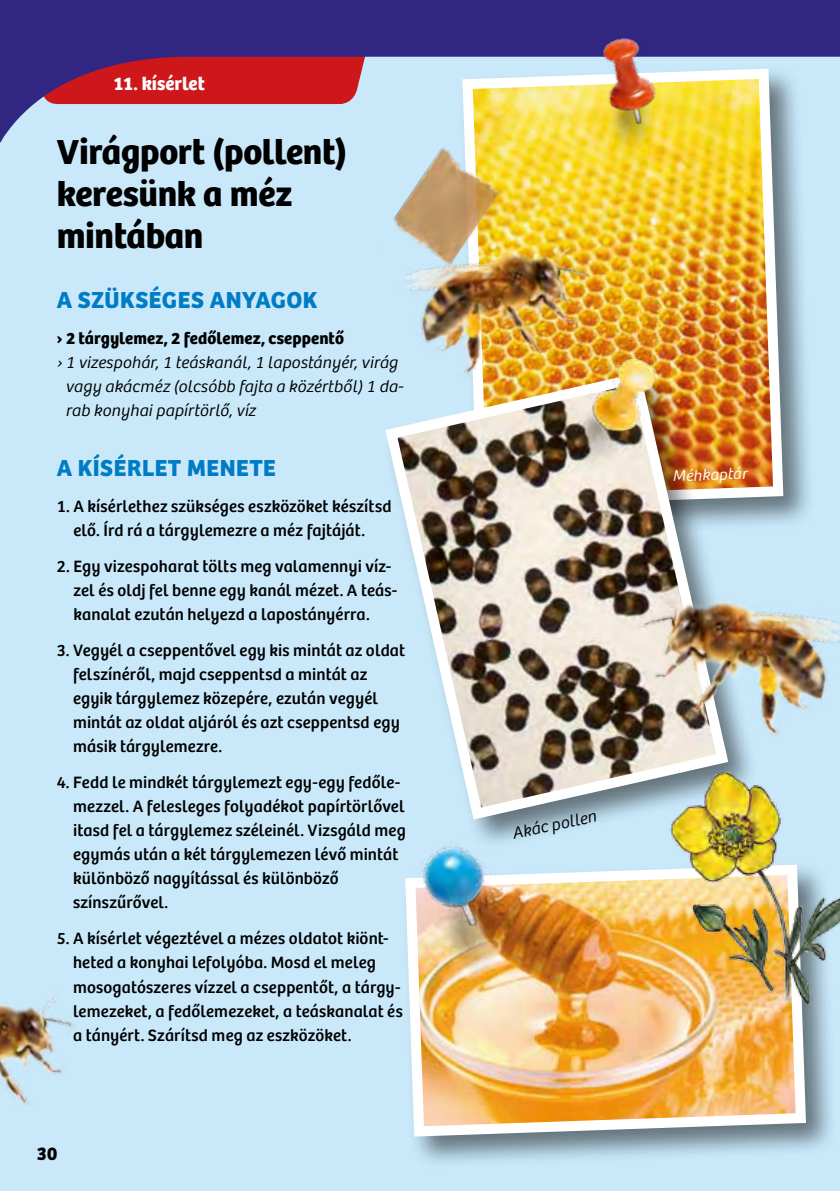
<style>
.page{position:relative;width:840px;height:1191px;background:#fff}
.page>*{position:absolute;margin:0;border:0;box-sizing:border-box;transform-origin:0 0}
.t1{font:700 36px/42px "Kosmos Bree";letter-spacing:-.01em;color:#000}
.t2{font:700 24px "Kosmos Bree";letter-spacing:.02em;color:#007cc5}
.t3{font:700 19px "Kosmos Bree";letter-spacing:.005em;color:#fff}
.t4{font:700 19px "Kosmos Bree";color:#000}
.t5{font:17px/24px "Kosmos Bree";letter-spacing:.01em;color:#000}
.t6{font:italic 300 17px/24px "Kosmos Bree";letter-spacing:.01em;color:#000}
.t7{font:700 17px "Kosmos Bree";letter-spacing:.01em;color:#000}
.t8{font:italic 300 16px "Kosmos Bree";color:#fff}
</style>
<div class="page">
<hr style="left:839px;top:0;width:1px;height:1191px;background:#c9e9fb">
<svg style="left:839px;top:0;width:1px;height:57px"></svg>
<div style="left:0;top:0;width:839px;height:1191px;background:#c9e9fb"></div>
<svg style="left:0;top:0;width:839px;height:143px;fill:#312783"></svg>
<div style="left:458px;top:64px;width:357px;height:475px;background:#000;opacity:.5"></div>
<img style="left:457px;top:63px;width:331px;height:449px">
<div style="left:400px;top:860px;width:437px;height:309px;background:#000;opacity:.5"></div>
<img style="left:400px;top:860px;width:410px;height:281px">
<img style="left:400px;top:850px;width:153px;height:152px">
<div style="left:381px;top:369px;width:378px;height:481px;background:#000;opacity:.5"></div>
<img style="left:381px;top:366px;width:352px;height:459px">
<img style="left:542px;top:343px;width:122px;height:132px">
<img style="left:534px;top:3px;width:172px;height:176px">
<img style="left:360px;top:130px;width:156px;height:69px">
<img style="left:608px;top:541px;width:231px;height:228px">
<img style="left:381px;top:199px;width:234px;height:206px">
<img style="left:0;top:997px;width:75px;height:108px">
<img style="left:663px;top:765px;width:176px;height:246px">
<p class="t3" style="left:113px;top:72px;width:93px">11. kísérlet</p>
<h1 class="t1" style="left:57px;top:131px;width:291px">Virágport (pollent) keresünk a méz mintában</h1>
<h2 class="t2" style="left:57px;top:286px;width:262px">A SZÜKSÉGES ANYAGOK</h2>
<p class="t7" style="left:57px;top:328px;width:288px">› 2 tárgylemez, 2 fedőlemez, cseppentő</p>
<p class="t6" style="left:66px;top:351px;width:339px;text-indent:-9px">› 1 vizespohár, 1 teáskanál, 1 lapostányér, virág vagy akácméz (olcsóbb fajta a közértből) 1 da&shy;rab konyhai papírtörlő, víz</p>
<h2 class="t2" style="left:57px;top:454px;width:220px">A KÍSÉRLET MENETE</h2>
<p class="t5" style="left:57px;top:495px;width:336px;text-align:center">1. A kísérlethez szükséges eszközöket készítsd elő. Írd rá a tárgylemezre a méz fajtáját.</p>
<p class="t5" style="left:73px;top:555px;width:325px;text-indent:-17px">2. Egy vizespoharat tölts meg valamennyi víz&shy;zel és oldj fel benne egy kanál mézet. A teás&shy;kanalat ezután helyezd a lapostányérra.</p>
<p class="t5" style="left:73px;top:639px;width:333px;text-indent:-16px">3. Vegyél a cseppentővel egy kis mintát az oldat felszínéről, majd cseppentsd a mintát az egyik tárgylemez közepére, ezután vegyél mintát az oldat aljáról és azt cseppentsd egy másik tárgylemezre.</p>
<p class="t5" style="left:73px;top:771px;width:334px;text-indent:-16px">4. Fedd le mindkét tárgylemezt egy-egy fedőle&shy;mezzel. A felesleges folyadékot papírtörlővel itasd fel a tárgylemez széleinél. Vizsgáld meg egymás után a két tárgylemezen lévő mintát különböző nagyítással és különböző színszűrővel.</p>
<p class="t5" style="left:73px;top:927px;width:331px;text-indent:-16px">5. A kísérlet végeztével a mézes oldatot kiönt&shy;heted a konyhai lefolyóba. Mosd el meleg mosogatószeres vízzel a cseppentőt, a tárgy&shy;lemezeket, a fedőlemezeket, a teáskanalat és a tányért. Szárítsd meg az eszközöket.</p>
<p class="t4" style="left:37px;top:1142px;width:22px">30</p>
<p class="t8" style="left:671px;top:467px;width:76px;rotate:-2deg">Méhkaptár</p>
<p class="t6" style="left:509px;top:822px;width:87px;rotate:-12deg">Akác pollen</p>
</div>
